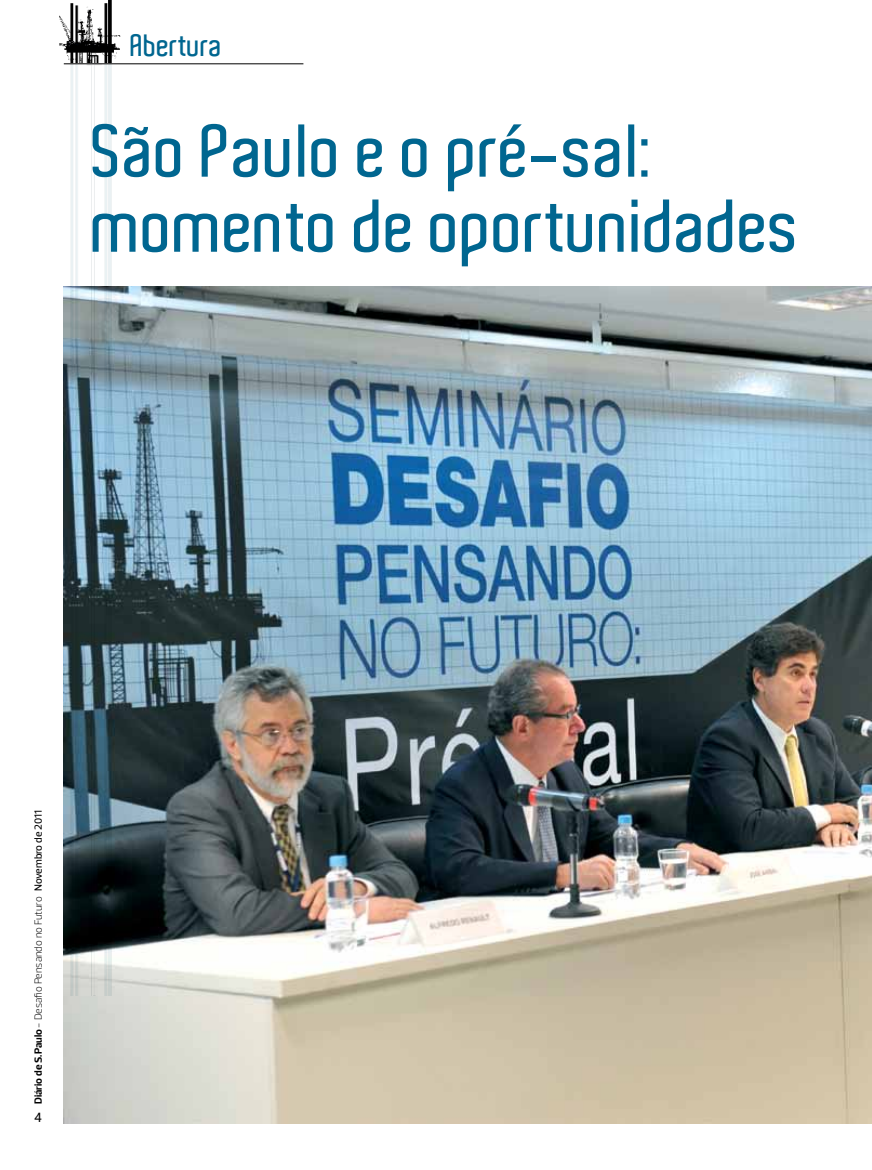
<style>
.page{position:relative;width:872px;height:1170px;background:#fff}
.page>*{position:absolute;margin:0;border:0;box-sizing:border-box;transform-origin:0 0}
.t1{font:600 72px/75px "Aldo";color:#006690}
.t2{font:600 30px "Aldo";color:#006690}
.t3{font:500 13.5px "Prelo";color:#000}
.t4{font:300 10.5px "Prelo";color:#000}
.s1{font-weight:700}
.s2{font-weight:500}
</style>
<div class="page">
<img style="left:59px;top:0;width:72px;height:995px">
<svg style="left:64px;top:64px;width:60px;height:223px"></svg>
<img style="left:64px;top:287px;width:808px;height:836px">
<hr style="left:64px;top:63px;width:239px;height:1px;background:#000">
<h2 class="t2" style="left:131px;top:28px;width:93px">Abertura</h2>
<h1 class="t1" style="left:93px;top:114px;width:710px">São Paulo e o pré-sal: momento de oportunidades</h1>
<p class="t4" style="left:32px;top:1103px;width:295px;rotate:-90deg"><span class="s1">Diário de S.Paulo</span> - Desafio Pensando no Futuro <span class="s2">Novembro de 2011</span></p>
<p class="t3" style="left:34px;top:1108px;width:9px">4</p>
</div>
